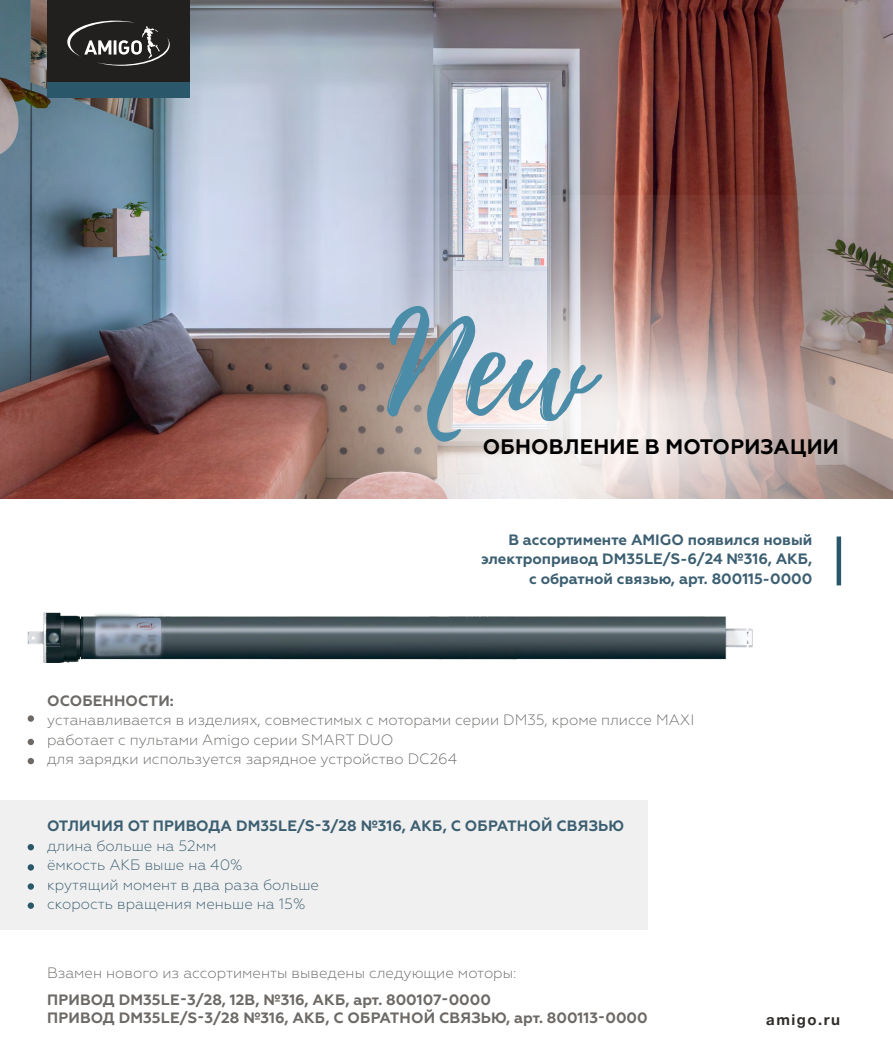
<style>
.page{position:relative;width:893px;height:1063px;background:#fff}
.page>*{position:absolute;margin:0;border:0;box-sizing:border-box;transform-origin:0 0}
.t1{font:137.1px "Playlist Script";color:#4b8ca8}
.t2{font:700 21px "Geometria";letter-spacing:.01em;color:#000}
.t3{font:300 15px/19.5px "Geometria";color:#6c6966}
.t4{font:700 15px/19.5px "Geometria";color:#3c5f71;text-align:right}
.t5{font:700 15px/18px "Geometria";letter-spacing:.005em;color:#6c6966}
.t6{font:300 15px/19.5px "Geometria";color:#3c5f71}
.t7{font:700 15px "Helvetica Neue Cyr";letter-spacing:.1em;color:#302d2a}
</style>
<div class="page">
<div style="left:0;top:800px;width:648px;height:130px;background:#f0f0f0"></div>
<img style="left:0;top:0;width:893px;height:499px">
<img style="left:47px;top:195px;width:846px;height:347px">
<div style="left:47px;top:0;width:143px;height:96px;background:#22201e"></div>
<div style="left:47px;top:82px;width:143px;height:16px;background:#2b576a"></div>
<svg style="left:67px;top:21px;width:103px;height:45px"></svg>
<hr style="left:837px;top:537px;width:4px;height:48px;background:#2b576a">
<img style="left:27px;top:612px;width:726px;height:51px">
<div style="left:28px;top:715px;width:6px;height:7px;background:#6c6966;border-radius:50%"></div>
<svg style="left:28px;top:739px;width:6px;height:6px"></svg>
<svg style="left:28px;top:758px;width:6px;height:6px"></svg>
<svg style="left:28px;top:844px;width:6px;height:6px"></svg>
<div style="left:28px;top:864px;width:6px;height:7px;background:#2b576a;border-radius:50%"></div>
<div style="left:28px;top:883px;width:6px;height:7px;background:#2b576a;border-radius:50%"></div>
<div style="left:28px;top:902px;width:6px;height:7px;background:#2b576a;border-radius:50%"></div>
<h1 class="t1" style="left:387px;top:268px;width:207px">New</h1>
<h2 class="t2" style="left:483px;top:435px;width:358px">ОБНОВЛЕНИЕ В МОТОРИЗАЦИИ</h2>
<p class="t4" style="left:481px;top:530px;width:333px">В ассортименте AMIGO появился новый электропривод DM35LE/S-6/24 №316, АКБ, с обратной связью, арт. 800115-0000</p>
<p class="t5" style="left:47px;top:692px;width:128px">ОСОБЕННОСТИ:</p>
<p class="t3" style="left:47px;top:710px;width:649px">устанавливается в изделиях, совместимых с моторами серии DM35, кроме плиссе MAXI работает с пультами Amigo серии SMART DUO<br>для зарядки используется зарядное устройство DC264</p>
<p class="t4" style="left:47px;top:816px;width:579px">ОТЛИЧИЯ ОТ ПРИВОДА DM35LE/S-3/28 №316, АКБ, С ОБРАТНОЙ СВЯЗЬЮ</p>
<p class="t6" style="left:47px;top:836px;width:273px">длина больше на 52мм<br>ёмкость АКБ выше на 40%<br>крутящий момент в два раза больше скорость вращения меньше на 15%</p>
<p class="t3" style="left:47px;top:963px;width:471px">Взамен нового из ассортименты выведены следующие моторы:</p>
<p class="t5" style="left:47px;top:991px;width:602px">ПРИВОД DM35LE-3/28, 12В, №316, АКБ, арт. 800107-0000<br>ПРИВОД DM35LE/S-3/28 №316, АКБ, С ОБРАТНОЙ СВЯЗЬЮ, арт. 800113-0000</p>
<p class="t7" style="left:766px;top:1011px;width:75px">amigo.ru</p>
</div>
